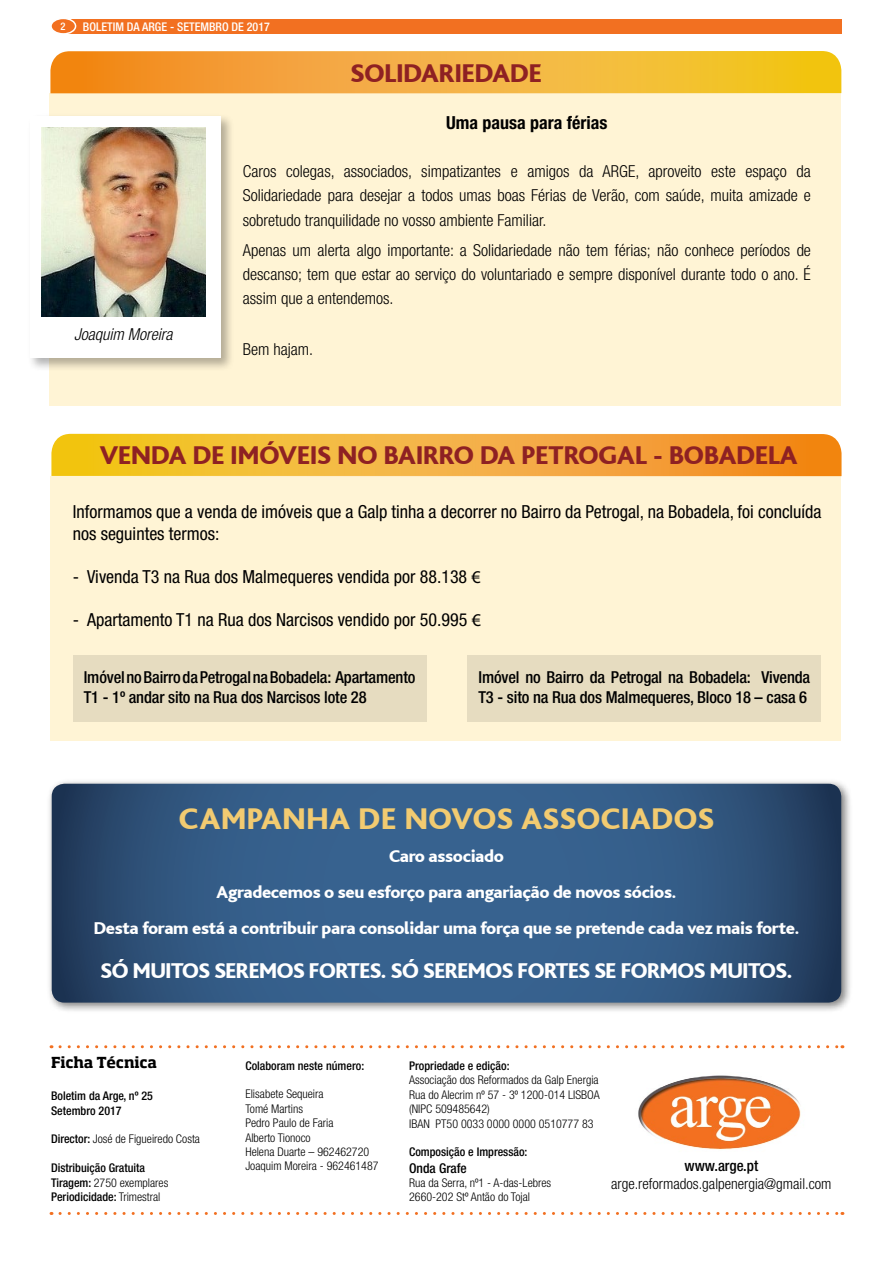
<style>
.page{position:relative;width:893px;height:1263px;background:#fff}
.page>*{position:absolute;margin:0;border:0;box-sizing:border-box;transform-origin:0 0}
.t1{font:800 31.5px "Bliss";letter-spacing:.02em;color:#f2cb71}
.t2{font:800 27px "Bliss";color:#8e2123}
.t3{font:800 22.5px "Bliss";letter-spacing:-.02em;color:#fff}
.t4{font:condensed 18px/21.6px "Helvetica Neue";color:#000}
.t5{font:800 18px/36px "Bliss";letter-spacing:-.02em;color:#fff;text-align:center}
.t6{font:700 condensed 18px "Helvetica Neue";color:#000}
.t7{font:300 condensed 16.5px/24px "Helvetica Neue";color:#000;text-align:justify}
.t8{font:500 condensed 16.5px/19.8px "Helvetica Neue";letter-spacing:-.01em;color:#000}
.t9{font:italic 300 condensed 16.5px "Helvetica Neue";color:#000}
.t10{font:300 condensed 15px "Helvetica Neue";color:#000}
.t11{font:700 15px "Soho Std";letter-spacing:-.005em;color:#000}
.t12{font:500 condensed 15px "Helvetica Neue";color:#000}
.t13{font:500 condensed 13.5px "Helvetica Neue";color:#000}
.t14{font:300 condensed 12px/14.4px "Helvetica Neue";color:#000}
.t15{font:500 condensed 12px/14.4px "Helvetica Neue";color:#000}
.t16{font:500 condensed 12px "Helvetica Neue";color:#fff}
.t17{font:500 condensed 10.5px "Helvetica Neue";color:#fff}
.s1{font-family:"Myriad Pro";font-stretch:normal}
.s2{font-weight:500}
.s3{font-weight:300}
</style>
<div class="page">
<div style="left:63px;top:19px;width:778px;height:14px;background:#f27021"></div>
<div style="left:51px;top:18px;width:25px;height:16px;background:#f27021;border-radius:50%"></div>
<div style="left:50px;top:18px;width:26px;height:17px;border:2px solid #fff;border-radius:50%"></div>
<svg style="left:60px;top:1045px;width:783px;height:3px"></svg>
<svg style="left:60px;top:1212px;width:783px;height:3px"></svg>
<img style="left:638px;top:1075px;width:163px;height:75px">
<div style="left:50px;top:93px;width:791px;height:313px;background:#fff4d5"></div>
<svg style="left:50px;top:51px;width:791px;height:42px;background:#f3ae34"></svg>
<div style="left:28px;top:114px;width:207px;height:257px;background:#000;opacity:.3"></div>
<div style="left:30px;top:116px;width:191px;height:241px;background:#fff"></div>
<img style="left:41px;top:127px;width:165px;height:190px">
<div style="left:50px;top:476px;width:791px;height:264px;background:#fff4d5"></div>
<div style="left:467px;top:655px;width:354px;height:67px;background:#e6dcc0"></div>
<div style="left:73px;top:655px;width:354px;height:67px;background:#e6dcc0"></div>
<svg style="left:51px;top:434px;width:790px;height:42px;background:#f3ae34"></svg>
<div style="left:46px;top:778px;width:807px;height:236px;background:#000;opacity:.5"></div>
<svg style="left:52px;top:784px;width:789px;height:218px;background:#315781"></svg>
<p class="t17" style="left:60px;top:20px;width:7px">2</p>
<p class="t16" style="left:83px;top:20px;width:188px">BOLETIM DA ARGE - SETEMBRO DE 2017</p>
<p class="t9" style="left:74px;top:324px;width:100px">Joaquim Moreira</p>
<h2 class="t2" style="left:350px;top:59px;width:193px">SOLIDARIEDADE</h2>
<p class="t6" style="left:446px;top:112px;width:163px">Uma pausa para férias</p>
<p class="t7" style="left:243px;top:159px;width:570px">Caros colegas, associados, simpatizantes e amigos da ARGE, aproveito este espaço da Solidariedade para desejar a todos umas boas Férias de Verão, com saúde, muita amizade e sobretudo tranquilidade no vosso ambiente Familiar.</p>
<p class="t7" style="left:243px;top:238px;width:570px">Apenas um alerta algo importante: a Solidariedade não tem férias; não conhece períodos de descanso; tem que estar ao serviço do voluntariado e sempre disponível durante todo o ano. É assim que a entendemos.</p>
<p class="t7" style="left:243px;top:337px;width:72px">Bem hajam.</p>
<h2 class="t2" style="left:100px;top:441px;width:699px">VENDA DE IMÓVEIS NO BAIRRO DA PETROGAL - BOBADELA</h2>
<p class="t4" style="left:73px;top:501px;width:750px">Informamos que a venda de imóveis que a Galp tinha a decorrer no Bairro da Petrogal, na Bobadela, foi concluída nos seguintes termos:</p>
<p class="t4" style="left:73px;top:565px;width:410px">- Vivenda T3 na Rua dos Malmequeres vendida por 88.138 <span class="s1">€</span></p>
<p class="t4" style="left:73px;top:609px;width:410px">- Apartamento T1 na Rua dos Narcisos vendido por 50.995 <span class="s1">€</span></p>
<p class="t8" style="left:84px;top:667px;width:333px">Imóvel no Bairro da Petrogal na Bobadela: Apartamento<br>T1 - 1º andar sito na Rua dos Narcisos lote 28</p>
<p class="t8" style="left:478px;top:667px;width:333px">Imóvel no Bairro da Petrogal na Bobadela: Vivenda<br>T3 - sito na Rua dos Malmequeres, Bloco 18 – casa 6</p>
<h1 class="t1" style="left:179px;top:802px;width:537px">CAMPANHA DE NOVOS ASSOCIADOS</h1>
<p class="t5" style="left:94px;top:838px;width:707px">Caro associado<br>Agradecemos o seu esforço para angariação de novos sócios.<br>Desta foram está a contribuir para consolidar uma força que se pretende cada vez mais forte.</p>
<h3 class="t3" style="left:101px;top:959px;width:693px">SÓ MUITOS SEREMOS FORTES. SÓ SEREMOS FORTES SE FORMOS MUITOS.</h3>
<p class="t11" style="left:51px;top:1052px;width:108px">Ficha Técnica</p>
<p class="t15" style="left:51px;top:1088px;width:103px">Boletim da Arge, nº 25<br>Setembro 2017</p>
<p class="t14" style="left:51px;top:1132px;width:150px"><span class="s2">Director:</span> José de Figueiredo Costa</p>
<p class="t15" style="left:51px;top:1160px;width:119px">Distribuição Gratuita<br>Tiragem: <span class="s3">2750 exemplares<br></span>Periodicidade: <span class="s3">Trimestral</span></p>
<p class="t15" style="left:245px;top:1058px;width:120px">Colaboram neste número:</p>
<p class="t14" style="left:245px;top:1087px;width:135px">Elisabete Sequeira<br>Tomé Martins<br>Pedro Paulo de Faria<br>Alberto Tionoco<br>Helena Duarte – 962462720<br>Joaquim Moreira - 962461487</p>
<p class="t15" style="left:409px;top:1058px;width:102px">Propriedade e edição:</p>
<p class="t14" style="left:409px;top:1073px;width:192px">Associação dos Reformados da Galp Energia Rua do Alecrim nº 57 - 3º 1200-014 LISBOA (NIPC 509485642)<br>IBAN PT50 0033 0000 0000 0510777 83</p>
<p class="t15" style="left:409px;top:1145px;width:120px">Composição e Impressão:</p>
<p class="t13" style="left:409px;top:1160px;width:59px">Onda Grafe</p>
<p class="t14" style="left:409px;top:1175px;width:144px">Rua da Serra, nº1 - A-das-Lebres<br>2660-202 Stº Antão do Tojal</p>
<p class="t12" style="left:684px;top:1157px;width:75px">www.arge.pt</p>
<p class="t10" style="left:611px;top:1175px;width:222px">arge.reformados.galpenergia@gmail.com</p>
</div>
